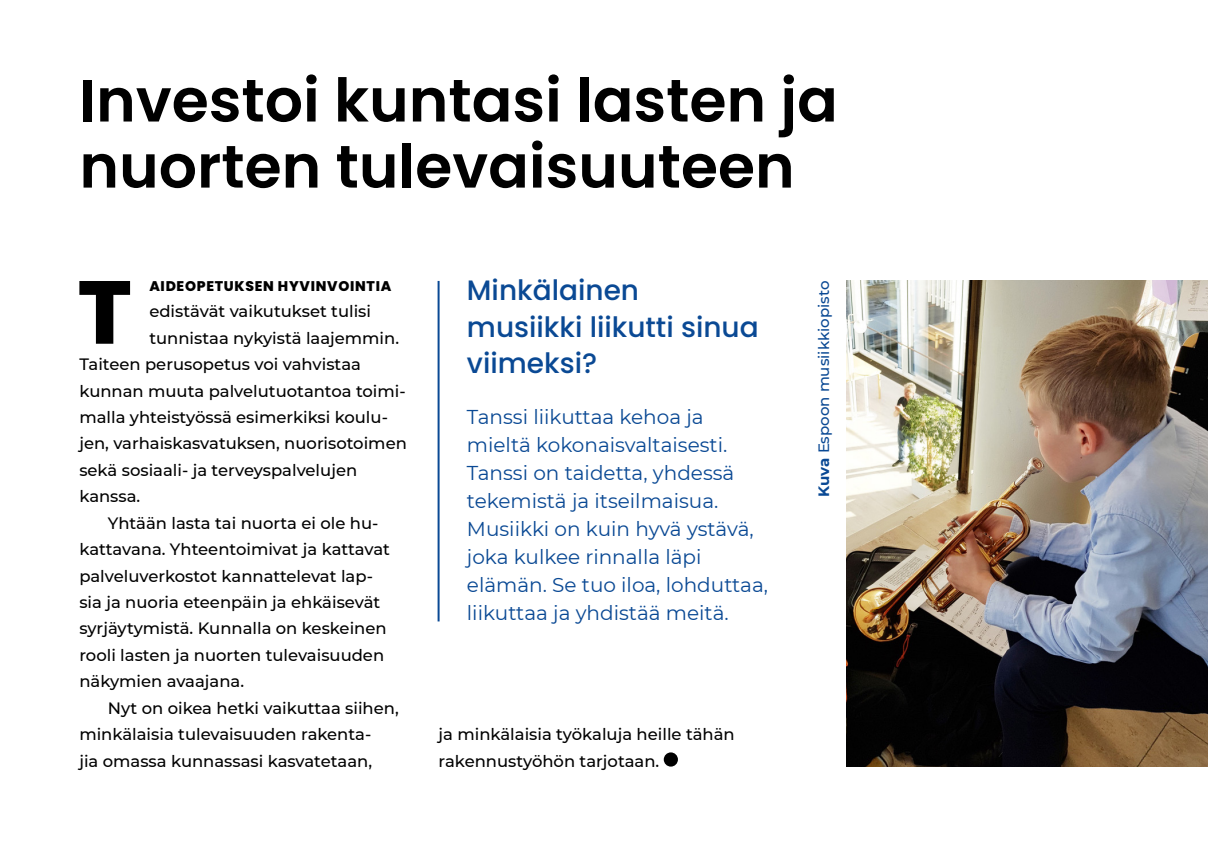
<style>
.page{position:relative;width:1208px;height:857px;background:#fff}
.page>*{position:absolute;margin:0;border:0;box-sizing:border-box;transform-origin:0 0}
.t1{font:800 88.8px "Poppins";color:#000}
.t2{font:600 60px/66px "Poppins";color:#000}
.t3{font:500 28px/36.4px "Poppins";color:#0a4994}
.t4{font:20px/28px "Montserrat";color:#0a4994}
.t5{font:500 16.4px/26.4px "Montserrat";color:#000}
.t6{font:500 15px "Montserrat";color:#0a4994}
.t7{font:800 14px "Poppins";letter-spacing:.05em;color:#000}
.s1{font-weight:700}
</style>
<div class="page">
<img style="left:846px;top:281px;width:362px;height:485px">
<div style="left:664px;top:752px;width:14px;height:14px;background:#000;border-radius:50%"></div>
<hr style="left:437px;top:281px;width:2px;height:340px;background:#0a4994">
<h2 class="t2" style="left:79px;top:68px;width:760px">Investoi kuntasi lasten ja nuorten tulevaisuuteen</h2>
<h1 class="t1" style="left:78px;top:261px;width:55px">T</h1>
<p class="t7" style="left:149px;top:278px;width:243px">AIDEOPETUKSEN HYVINVOINTIA</p>
<p class="t5" style="left:149px;top:297px;width:223px">edistävät vaikutukset tulisi</p>
<p class="t5" style="left:149px;top:324px;width:251px">tunnistaa nykyistä laajemmin.</p>
<p class="t5" style="left:79px;top:350px;width:283px">Taiteen perusopetus voi vahvistaa</p>
<p class="t5" style="left:79px;top:377px;width:326px">kunnan muuta palvelutuotantoa toimi-</p>
<p class="t5" style="left:79px;top:403px;width:310px">malla yhteistyössä esimerkiksi koulu-</p>
<p class="t5" style="left:79px;top:429px;width:329px">jen, varhaiskasvatuksen, nuorisotoimen</p>
<p class="t5" style="left:79px;top:456px;width:279px">sekä sosiaali- ja terveyspalvelujen</p>
<p class="t5" style="left:79px;top:482px;width:62px">kanssa.</p>
<p class="t5" style="left:108px;top:509px;width:272px">Yhtään lasta tai nuorta ei ole hu-</p>
<p class="t5" style="left:79px;top:535px;width:312px">kattavana. Yhteentoimivat ja kattavat</p>
<p class="t5" style="left:79px;top:561px;width:295px">palveluverkostot kannattelevat lap-</p>
<p class="t5" style="left:79px;top:588px;width:302px">sia ja nuoria eteenpäin ja ehkäisevät</p>
<p class="t5" style="left:79px;top:614px;width:309px">syrjäytymistä. Kunnalla on keskeinen</p>
<p class="t5" style="left:79px;top:640px;width:306px">rooli lasten ja nuorten tulevaisuuden</p>
<p class="t5" style="left:79px;top:667px;width:166px">näkymien avaajana.</p>
<p class="t5" style="left:108px;top:693px;width:292px">Nyt on oikea hetki vaikuttaa siihen,</p>
<p class="t5" style="left:79px;top:720px;width:293px">minkälaisia tulevaisuuden rakenta-</p>
<p class="t5" style="left:79px;top:746px;width:294px">jia omassa kunnassasi kasvatetaan,</p>
<h3 class="t3" style="left:467px;top:272px;width:293px">Minkälainen musiikki liikutti sinua viimeksi?</h3>
<p class="t4" style="left:467px;top:402px;width:303px">Tanssi liikuttaa kehoa ja mieltä kokonaisvaltaisesti.<br>Tanssi on taidetta, yhdessä tekemistä ja itseilmaisua.<br>Musiikki on kuin hyvä ystävä, joka kulkee rinnalla läpi elämän. Se tuo iloa, lohduttaa, liikuttaa ja yhdistää meitä.</p>
<p class="t5" style="left:438px;top:720px;width:298px">ja minkälaisia työkaluja heille tähän rakennustyöhön tarjotaan.</p>
<p class="t6" style="left:813px;top:496px;width:217px;rotate:-90deg"><span class="s1">Kuva</span> Espoon musiikkiopisto</p>
</div>
